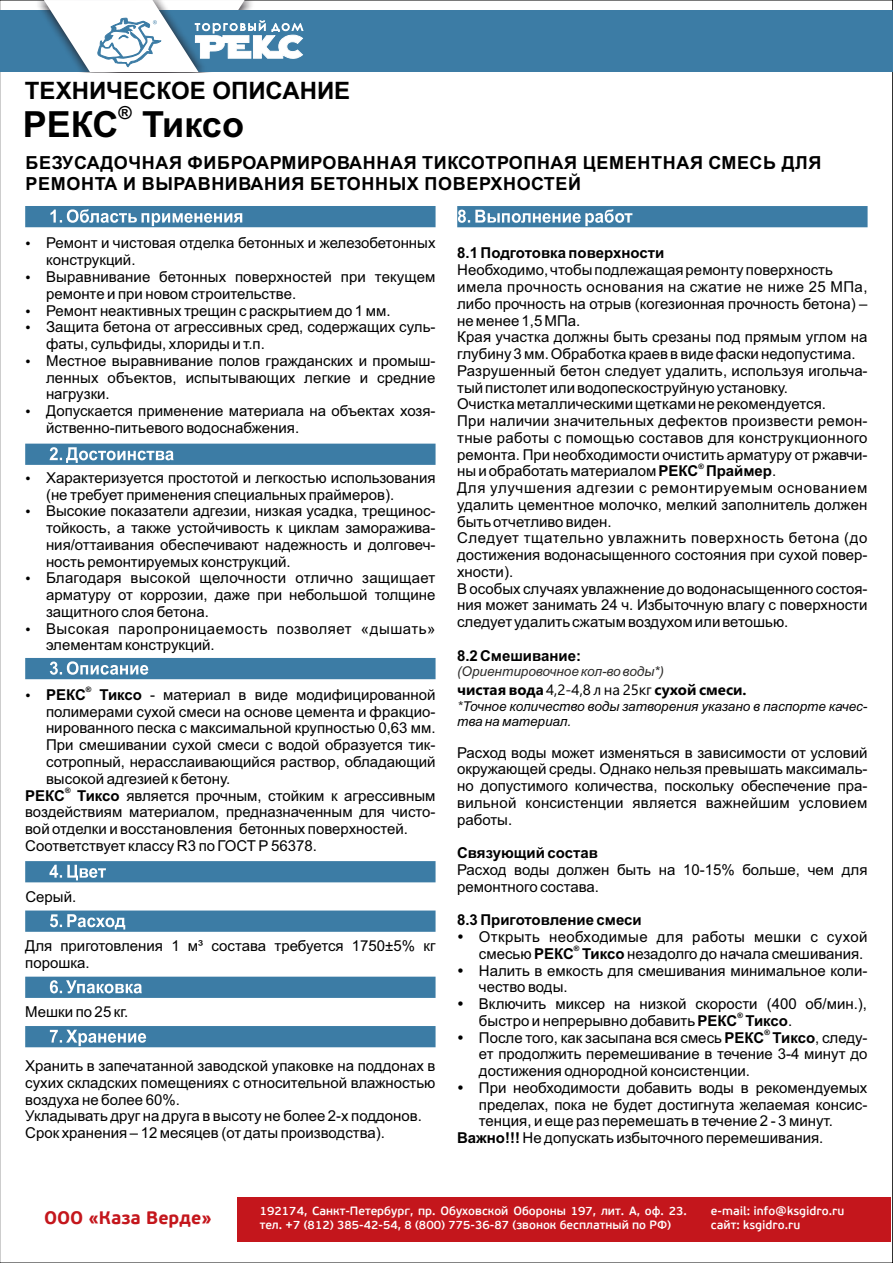
<style>
.page{position:relative;width:893px;height:1263px;background:#fff}
.page>*{position:absolute;margin:0;border:0;box-sizing:border-box;transform-origin:0 0}
.t1{font:700 36px "Arial";color:#000}
.t2{font:700 24px "Arial";color:#000}
.t3{font:700 18px/21px "Arial";letter-spacing:.035em;color:#000}
.t4{font:700 18px "PF Beau Sans Pro";color:#c4161c}
.t5{font:15px/16.8px "Arial";color:#000}
.t6{font:700 15px "Arial";color:#000}
.t7{font:15px "Arial";letter-spacing:.025em;color:#000}
.t8{font:700 15px "Segoe UI";color:#000}
.t9{font:italic 13.5px/15.1px "Arial";color:#000}
.t10{font:italic 13.5px "Arial";color:#2b2a29}
.t11{font:600 12px/14.4px "PF Beau Sans Pro";color:#fff}
.t12{font:700 7.5px "Arial";color:#000}
.s1{font-weight:700}
.s2{font-weight:400}
.s3{color:#2b2a29}
</style>
<div class="page">
<svg style="left:457px;top:206px;width:411px;height:21px;background:#5089ae"></svg>
<svg style="left:25px;top:1026px;width:411px;height:21px;background:#4783aa"></svg>
<svg style="left:25px;top:977px;width:411px;height:21px;background:#4783aa"></svg>
<svg style="left:25px;top:910px;width:411px;height:22px;background:#4b86ab"></svg>
<svg style="left:25px;top:861px;width:411px;height:21px;background:#4381a8"></svg>
<svg style="left:25px;top:658px;width:411px;height:21px;background:#4783aa"></svg>
<svg style="left:25px;top:444px;width:411px;height:21px;background:#4b86ab"></svg>
<svg style="left:25px;top:206px;width:411px;height:21px;background:#518aaf"></svg>
<div style="left:0;top:10px;width:893px;height:62px;background:#3c7ca5"></div>
<img style="left:36px;top:0;width:8px;height:13px">
<svg style="left:44px;top:0;width:259px;height:72px"></svg>
<div style="left:238px;top:1197px;width:653px;height:45px;background:#c4161c"></div>
<h2 class="t2" style="left:25px;top:81px;width:327px">ТЕХНИЧЕСКОЕ ОПИСАНИЕ</h2>
<p class="t3" style="left:118px;top:104px;width:15px">®</p>
<h1 class="t1" style="left:23px;top:111px;width:223px">РЕКС Тиксо</h1>
<p class="t3" style="left:26px;top:154px;width:797px">БЕЗУСАДОЧНАЯ ФИБРОАРМИРОВАННАЯ ТИКСОТРОПНАЯ ЦЕМЕНТНАЯ СМЕСЬ ДЛЯ<br>РЕМОНТА И ВЫРАВНИВАНИЯ БЕТОННЫХ ПОВЕРХНОСТЕЙ</p>
<p class="t5" style="left:46px;top:236px;width:391px">Ремонт и чистовая отделка бетонных и железобетонных конструкций.<br>Выравнивание бетонных поверхностей при текущем ремонте и при новом строительстве.<br>Ремонт неактивных трещин с раскрытием до 1 мм.<br>Защита бетона от агрессивных сред, содержащих суль&shy;фаты, сульфиды, хлориды и т.п.<br>Местное выравнивание полов гражданских и промыш&shy;ленных объектов, испытывающих легкие и средние нагрузки.<br>Допускается применение материала на объектах хозя&shy;йственно-питьевого водоснабжения.</p>
<p class="t5" style="left:46px;top:470px;width:391px">Характеризуется простотой и легкостью использования (не требует применения специальных праймеров).<br>Высокие показатели адгезии, низкая усадка, трещинос&shy;тойкость, а также устойчивость к циклам заморажива&shy;ния/оттаивания обеспечивают надежность и долговеч&shy;ность ремонтируемых конструкций.<br>Благодаря высокой щелочности отлично защищает арматуру от коррозии, даже при небольшой толщине защитного слоя бетона.<br>Высокая паропроницаемость позволяет «дышать» элементам конструкций.</p>
<p class="t12" style="left:86px;top:687px;width:7px">®</p>
<p class="t5" style="left:46px;top:688px;width:391px;text-align:justify"><span class="s1">РЕКС Тиксо</span> - материал в виде модифицированной полимерами сухой смеси на основе цемента и фракцио&shy;нированного песка с максимальной крупностью 0,63 мм.<br>При смешивании сухой смеси с водой образуется тик&shy;сотропный, нерасслаивающийся раствор, обладающий высокой адгезией к бетону.</p>
<p class="t12" style="left:65px;top:787px;width:7px">®</p>
<p class="t5" style="left:25px;top:788px;width:412px"><span class="s1">РЕКС Тиксо</span> является прочным, стойким к агрессивным воздействиям материалом, предназначенным для чисто&shy;вой отделки и восстановления бетонных поверхностей.<br>Соответствует классу R3 по ГОСТ Р 56378.</p>
<p class="t5" style="left:25px;top:889px;width:52px">Серый.</p>
<p class="t5" style="left:25px;top:939px;width:412px">Для приготовления 1 м³ состава требуется 1750±5% кг порошка.</p>
<p class="t5" style="left:25px;top:1005px;width:105px">Мешки по 25 кг.</p>
<p class="t5" style="left:25px;top:1059px;width:412px">Хранить в запечатанной заводской упаковке на поддонах в сухих складских помещениях с относительной влажностью воздуха не более 60%.<br>Укладывать друг на друга в высоту не более 2-х поддонов.<br>Срок хранения – 12 месяцев (от даты производства).</p>
<p class="t6" style="left:457px;top:248px;width:209px">8.1 Подготовка поверхности</p>
<p class="t5" style="left:457px;top:263px;width:412px">Необходимо, чтобы подлежащая ремонту поверхность имела прочность основания на сжатие не ниже 25 МПа, либо прочность на отрыв (когезионная прочность бетона) – не менее 1,5 МПа.<br>Края участка должны быть срезаны под прямым углом на глубину 3 мм. Обработка краев в виде фаски недопустима.<br>Разрушенный бетон следует удалить, используя игольча&shy;тый пистолет или водопескоструйную установку.<br>Очистка металлическими щетками не рекомендуется.<br>При наличии значительных дефектов произвести ремон&shy;тные работы с помощью составов для конструкционного ремонта. При необходимости очистить арматуру от ржавчи-</p>
<p class="t12" style="left:698px;top:463px;width:7px">®</p>
<p class="t5" style="left:457px;top:464px;width:412px">ны и обработать материалом <span class="s1">РЕКС Праймер</span>.<br>Для улучшения адгезии с ремонтируемым основанием удалить цементное молочко, мелкий заполнитель должен быть отчетливо виден.<br>Следует тщательно увлажнить поверхность бетона (до достижения водонасыщенного состояния при сухой повер&shy;хности).<br>В особых случаях увлажнение до водонасыщенного состоя&shy;ния может занимать 24 ч. Избыточную влагу с поверхности следует удалить сжатым воздухом или ветошью.</p>
<p class="t6" style="left:457px;top:650px;width:125px">8.2 Смешивание:</p>
<p class="t10" style="left:457px;top:666px;width:208px">(Ориентировочное кол-во воды*)</p>
<p class="t8" style="left:457px;top:684px;width:291px">чистая вода <span class="s2">4,2-4,8 л на 25кг</span> сухой смеси.</p>
<p class="t9" style="left:457px;top:700px;width:412px"><span class="s3">*</span>Точное количество воды затворения указано в паспорте качес&shy;тва на материал.</p>
<p class="t5" style="left:457px;top:745px;width:412px;text-align:justify">Расход воды может изменяться в зависимости от условий окружающей среды. Однако нельзя превышать максималь&shy;но допустимого количества, поскольку обеспечение пра&shy;вильной консистенции является важнейшим условием работы.</p>
<p class="t6" style="left:457px;top:847px;width:143px">Связующий состав</p>
<p class="t5" style="left:457px;top:863px;width:412px">Расход воды должен быть на 10-15% больше, чем для ремонтного состава.</p>
<p class="t6" style="left:457px;top:914px;width:186px">8.3 Приготовление смеси</p>
<p class="t7" style="left:479px;top:931px;width:390px">Открыть необходимые для работы мешки с сухой</p>
<p class="t12" style="left:574px;top:946px;width:7px">®</p>
<p class="t5" style="left:479px;top:946px;width:390px">смесью <span class="s1">РЕКС Тиксо</span> незадолго до начала смешивания.<br>Налить в емкость для смешивания минимальное коли&shy;чество воды.<br>Включить миксер на низкой скорости (400 об/мин.),</p>
<p class="t12" style="left:737px;top:1013px;width:7px">®</p>
<p class="t5" style="left:479px;top:1013px;width:315px">быстро и непрерывно добавить <span class="s1">РЕКС Тиксо</span>.</p>
<p class="t12" style="left:764px;top:1030px;width:7px">®</p>
<p class="t5" style="left:479px;top:1030px;width:390px">После того, как засыпана вся смесь <span class="s1">РЕКС Тиксо</span>, следу-</p>
<p class="t5" style="left:479px;top:1047px;width:390px">ет продолжить перемешивание в течение 3-4 минут до</p>
<p class="t5" style="left:479px;top:1064px;width:273px">достижения однородной консистенции.</p>
<p class="t5" style="left:479px;top:1080px;width:390px">При необходимости добавить воды в рекомендуемых</p>
<p class="t5" style="left:479px;top:1097px;width:390px">пределах, пока не будет достигнута желаемая консис-</p>
<p class="t5" style="left:479px;top:1114px;width:355px">тенция, и еще раз перемешать в течение 2 - 3 минут.</p>
<p class="t5" style="left:457px;top:1131px;width:368px"><span class="s1">Важно!!!</span> Не допускать избыточного перемешивания.</p>
<p class="t11" style="left:260px;top:1204px;width:429px">192174, Санкт-Петербург, пр. Обуховской Обороны 197, лит. А, оф. 23. тел. +7 (812) 385-42-54, 8 (800) 775-36-87 (звонок бесплатный по РФ)</p>
<p class="t11" style="left:711px;top:1204px;width:135px">e-mail: info@ksgidro.ru</p>
<p class="t4" style="left:44px;top:1207px;width:169px">ООО «Каза Верде»</p>
<p class="t11" style="left:711px;top:1218px;width:91px">сайт: ksgidro.ru</p>
</div>
